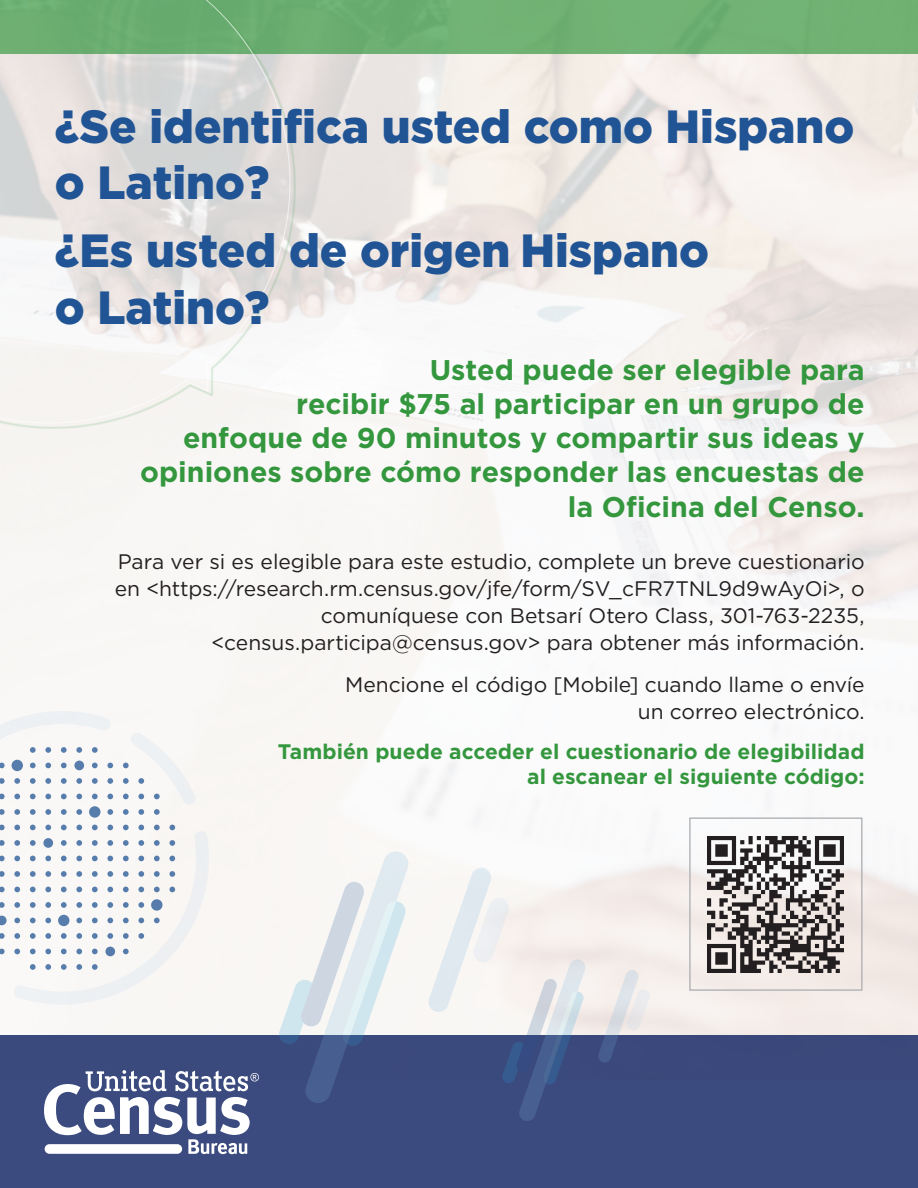
<style>
.page{position:relative;width:918px;height:1188px;background:#fff}
.page>*{position:absolute;margin:0;border:0;box-sizing:border-box;transform-origin:0 0}
.t1{font:900 46.5px/67.3px "Gotham";color:#215494}
.body_text{font:700 28.5px/34.2px "Gotham";color:#34973e;text-align:right}
.body_text-2{font:21px/27px "Gotham";letter-spacing:-.005em;color:#231f20;text-align:right}
.body_text-3{font:700 21px/25.2px "Gotham";color:#34973e;text-align:right}
</style>
<div class="page">
<div style="left:0;top:0;width:918px;height:54px;background:#71b274"></div>
<svg style="left:0;top:0;width:325px;height:439px"></svg>
<div style="left:0;top:1035px;width:918px;height:153px;background:#3c4b7f"></div>
<svg style="left:44px;top:1071px;width:76px;height:64px"></svg>
<svg style="left:121px;top:1070px;width:45px;height:21px"></svg>
<svg style="left:120px;top:1097px;width:130px;height:57px"></svg>
<div style="left:45px;top:1144px;width:137px;height:10px;background:#fff;border-radius:5px"></div>
<svg style="left:176px;top:1071px;width:83px;height:20px"></svg>
<svg style="left:278px;top:851px;width:133px;height:252px"></svg>
<svg style="left:0;top:699px;width:211px;height:318px;fill:#f9f7f6"></svg>
<img style="left:691px;top:819px;width:170px;height:170px">
<div style="left:689px;top:817px;width:174px;height:174px;border:1px solid #aeafb3"></div>
<svg style="left:597px;top:970px;width:54px;height:92px"></svg>
<svg style="left:427px;top:868px;width:160px;height:253px"></svg>
<p class="t1" style="left:55px;top:93px;width:801px">¿Se identifica usted como Hispano</p>
<p class="t1" style="left:55px;top:149px;width:656px">o Latino?<br>¿Es usted de origen Hispano</p>
<p class="t1" style="left:55px;top:274px;width:216px">o Latino?</p>
<p class="body_text" style="left:140px;top:352px;width:726px">Usted puede ser elegible para<br>recibir $75 al participar en un grupo de<br>enfoque de 90 minutos y compartir sus ideas y opiniones sobre cómo responder las encuestas de la Oficina del Censo.</p>
<p class="body_text-2" style="left:115px;top:547px;width:751px">Para ver si es elegible para este estudio, complete un breve cuestionario en &lt;https://research.rm.census.gov/jfe/form/SV_cFR7TNL9d9wAyOi&gt;, o comuníquese con Betsarí Otero Class, 301-763-2235, &lt;census.participa@census.gov&gt; para obtener más información.</p>
<p class="body_text-2" style="left:345px;top:670px;width:521px">Mencione el código [Mobile] cuando llame o envíe un correo electrónico.</p>
<p class="body_text-3" style="left:278px;top:739px;width:588px">También puede acceder el cuestionario de elegibilidad al escanear el siguiente código:</p>
</div>
